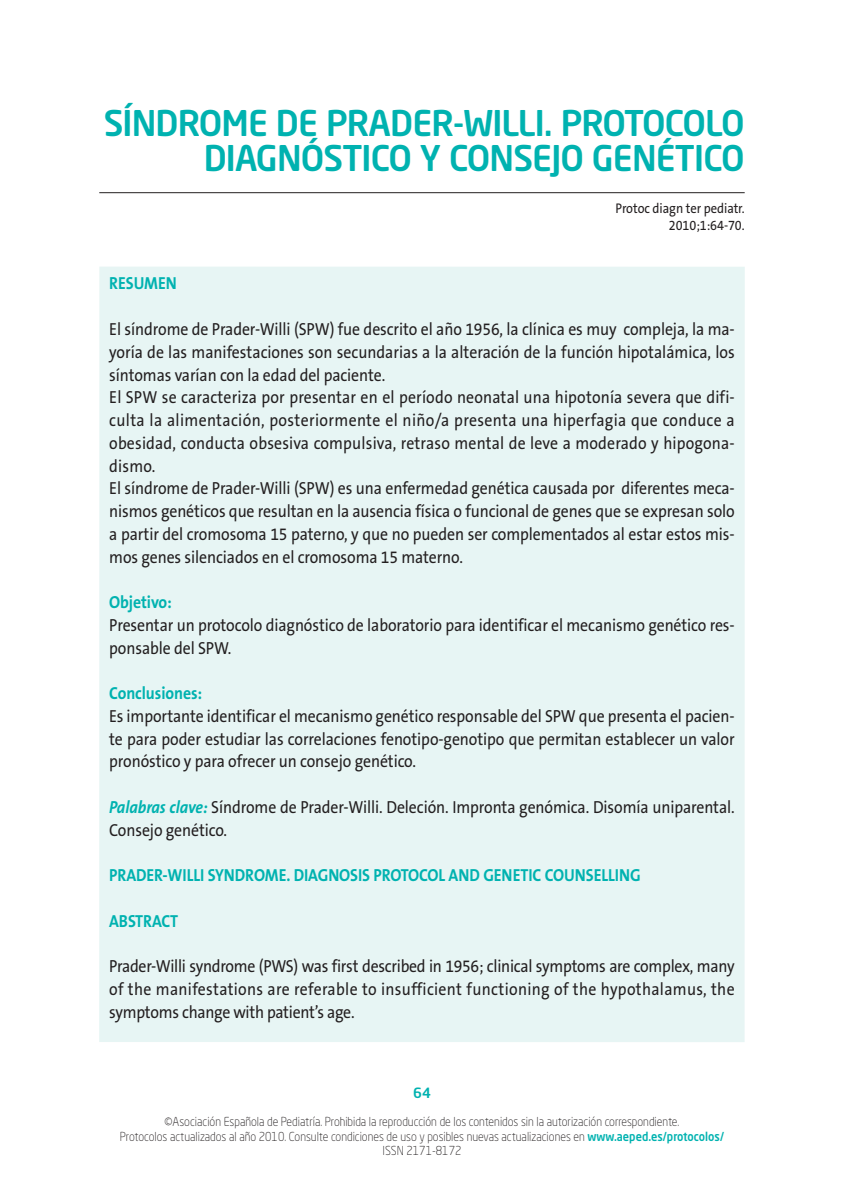
<style>
.page{position:relative;width:844px;height:1191px;background:#fff}
.page>*{position:absolute;margin:0;border:0;box-sizing:border-box;transform-origin:0 0}
.t1{font:500 35px/35px "Neo Sans Std";letter-spacing:-.025em;color:#00b2b0;text-align:right}
.t2{font:17.5px/22.8px "The Sans B5 Plain";letter-spacing:-.005em;color:#231f20;scale:.9 1}
.t3{font:700 17.5px "The Sans B7";letter-spacing:-.005em;color:#00b2b0;scale:.9 1}
.t4{font:14px/17.5px "The Sans B5 Plain";letter-spacing:-.005em;color:#231f20;text-align:right;scale:.9 1}
.t5{font:500 14px "Neo Sans Std";color:#00b2b0}
.t6{font:300 12.25px/14.7px "Neo Sans Std";color:#231f20;text-align:center;scale:.9 1}
.s1{font-family:"The Sans B7";font-weight:700;font-style:italic;color:#00b2b0}
.s2{font-weight:500;color:#00b2b0}
</style>
<div class="page">
<hr style="left:99px;top:192px;width:645px;height:1px;background:#231f20">
<div style="left:99px;top:266px;width:645px;height:776px;background:#e7f5f4"></div>
<h1 class="t1" style="left:104px;top:109px;width:642px">SÍNDROME DE PRADER-WILLI. PROTOCOLO<br>DIAGNÓSTICO Y CONSEJO GENÉTICO</h1>
<p class="t4" style="left:615px;top:200px;width:145px">Protoc diagn ter pediatr.<br>2010;1:64-70.</p>
<p class="t3" style="left:109px;top:274px;width:76px">RESUMEN</p>
<p class="t2" style="left:109px;top:318px;width:696px">El síndrome de Prader-Willi (SPW) fue descrito el año 1956, la clínica es muy compleja, la ma&shy;yoría de las manifestaciones son secundarias a la alteración de la función hipotalámica, los síntomas varían con la edad del paciente.<br>El SPW se caracteriza por presentar en el período neonatal una hipotonía severa que difi&shy;culta la alimentación, posteriormente el niño/a presenta una hiperfagia que conduce a obesidad, conducta obsesiva compulsiva, retraso mental de leve a moderado y hipogona&shy;dismo.<br>El síndrome de Prader-Willi (SPW) es una enfermedad genética causada por diferentes meca&shy;nismos genéticos que resultan en la ausencia física o funcional de genes que se expresan solo a partir del cromosoma 15 paterno, y que no pueden ser complementados al estar estos mis&shy;mos genes silenciados en el cromosoma 15 materno.</p>
<p class="t3" style="left:109px;top:593px;width:71px">Objetivo:</p>
<p class="t2" style="left:109px;top:614px;width:696px">Presentar un protocolo diagnóstico de laboratorio para identificar el mecanismo genético res&shy;ponsable del SPW.</p>
<p class="t3" style="left:109px;top:684px;width:105px">Conclusiones:</p>
<p class="t2" style="left:109px;top:705px;width:696px;text-align:justify">Es importante identificar el mecanismo genético responsable del SPW que presenta el pacien&shy;te para poder estudiar las correlaciones fenotipo-genotipo que permitan establecer un valor pronóstico y para ofrecer un consejo genético.</p>
<p class="t2" style="left:109px;top:796px;width:696px"><span class="s1">Palabras clave:</span> Síndrome de Prader-Willi. Deleción. Impronta genómica. Disomía uniparental.<br>Consejo genético.</p>
<p class="t3" style="left:109px;top:866px;width:592px">PRADER-WILLI SYNDROME. DIAGNOSIS PROTOCOL AND GENETIC COUNSELLING</p>
<p class="t3" style="left:109px;top:911px;width:78px">ABSTRACT</p>
<p class="t2" style="left:109px;top:955px;width:696px;text-align:justify">Prader-Willi syndrome (PWS) was first described in 1956; clinical symptoms are complex, many of the manifestations are referable to insufficient functioning of the hypothalamus, the symptoms change with patient’s age.</p>
<p class="t5" style="left:413px;top:1087px;width:19px">64</p>
<p class="t6" style="left:120px;top:1115px;width:672px">©Asociación Española de Pediatría. Prohibida la reproducción de los contenidos sin la autorización correspondiente.<br>Protocolos actualizados al año 2010. Consulte condiciones de uso y posibles nuevas actualizaciones en <span class="s2">www.aeped.es/protocolos/<br></span>ISSN 2171-8172</p>
</div>
